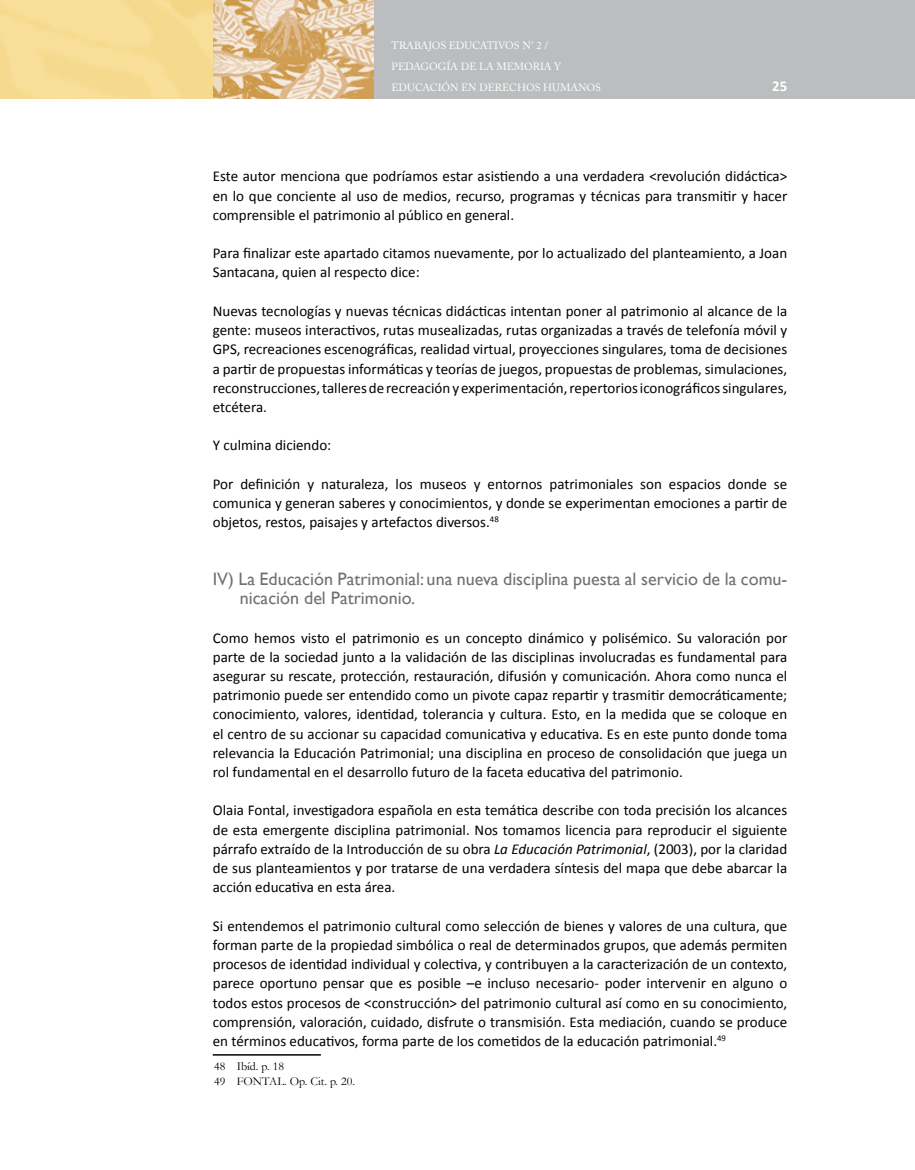
<style>
.page{position:relative;width:915px;height:1170px;background:#fff}
.page>*{position:absolute;margin:0;border:0;box-sizing:border-box;transform-origin:0 0}
.t1{font:18px/19.2px "Gill Sans";color:#707172}
.t2{font:15px/19.2px "Calibri";color:#000;text-align:justify}
.t3{font:700 15px "Calibri";color:#fff}
.t4{font:12px/15px "Garamond";color:#000}
.t5{font:10.5px/21px "Adobe Caslon Pro";color:#fff}
.s1{font-style:italic}
</style>
<div class="page">
<div style="left:372px;top:0;width:542px;height:98px;background:#bbbdbe"></div>
<img style="left:221px;top:0;width:152px;height:98px">
<img style="left:0;top:0;width:221px;height:99px">
<hr style="left:213px;top:1054px;width:108px;height:1px;background:#000">
<p class="t5" style="left:391px;top:34px;width:211px">TRABAJOS EDUCATIVOS N° 2 /<br>PEDAGOGÍA DE LA MEMORIA Y<br>EDUCACIÓN EN DERECHOS HUMANOS</p>
<p class="t3" style="left:771px;top:77px;width:17px">25</p>
<p class="t2" style="left:213px;top:167px;width:575px">Este autor menciona que podríamos estar asistiendo a una verdadera &lt;revolución didáctica&gt; en lo que conciente al uso de medios, recurso, programas y técnicas para transmitir y hacer comprensible el patrimonio al público en general.</p>
<p class="t2" style="left:213px;top:244px;width:575px">Para finalizar este apartado citamos nuevamente, por lo actualizado del planteamiento, a Joan<br>Santacana, quien al respecto dice:</p>
<p class="t2" style="left:213px;top:301px;width:575px">Nuevas tecnologías y nuevas técnicas didácticas intentan poner al patrimonio al alcance de la gente: museos interactivos, rutas musealizadas, rutas organizadas a través de telefonía móvil y GPS, recreaciones escenográficas, realidad virtual, proyecciones singulares, toma de decisiones a partir de propuestas informáticas y teorías de juegos, propuestas de problemas, simulaciones, reconstrucciones, talleres de recreación y experimentación, repertorios iconográficos singulares, etcétera.</p>
<p class="t2" style="left:213px;top:436px;width:120px">Y culmina diciendo:</p>
<p class="t2" style="left:213px;top:474px;width:576px">Por definición y naturaleza, los museos y entornos patrimoniales son espacios donde se comunica y generan saberes y conocimientos, y donde se experimentan emociones a partir de objetos, restos, paisajes y artefactos diversos.<sup>48</sup></p>
<p class="t1" style="left:240px;top:569px;width:549px;text-indent:-27px">IV) La Educación Patrimonial: una nueva disciplina puesta al servicio de la comu&shy;nicación del Patrimonio.</p>
<p class="t2" style="left:213px;top:628px;width:576px">Como hemos visto el patrimonio es un concepto dinámico y polisémico. Su valoración por parte de la sociedad junto a la validación de las disciplinas involucradas es fundamental para asegurar su rescate, protección, restauración, difusión y comunicación. Ahora como nunca el patrimonio puede ser entendido como un pivote capaz repartir y trasmitir democráticamente; conocimiento, valores, identidad, tolerancia y cultura. Esto, en la medida que se coloque en el centro de su accionar su capacidad comunicativa y educativa. Es en este punto donde toma relevancia la Educación Patrimonial; una disciplina en proceso de consolidación que juega un rol fundamental en el desarrollo futuro de la faceta educativa del patrimonio.</p>
<p class="t2" style="left:213px;top:800px;width:576px">Olaia Fontal, investigadora española en esta temática describe con toda precisión los alcances de esta emergente disciplina patrimonial. Nos tomamos licencia para reproducir el siguiente párrafo extraído de la Introducción de su obra <span class="s1">La Educación Patrimonial</span>, (2003), por la claridad de sus planteamientos y por tratarse de una verdadera síntesis del mapa que debe abarcar la acción educativa en esta área.</p>
<p class="t2" style="left:213px;top:916px;width:576px">Si entendemos el patrimonio cultural como selección de bienes y valores de una cultura, que forman parte de la propiedad simbólica o real de determinados grupos, que además permiten procesos de identidad individual y colectiva, y contribuyen a la caracterización de un contexto, parece oportuno pensar que es posible –e incluso necesario- poder intervenir en alguno o todos estos procesos de &lt;construcción&gt; del patrimonio cultural así como en su conocimiento, comprensión, valoración, cuidado, disfrute o transmisión. Esta mediación, cuando se produce en términos educativos, forma parte de los cometidos de la educación patrimonial.<sup>49</sup></p>
<p class="t4" style="left:214px;top:1058px;width:142px">48 Ibíd. p. 18<br>49 FONTAL. Op. Cit. p. 20.</p>
</div>
